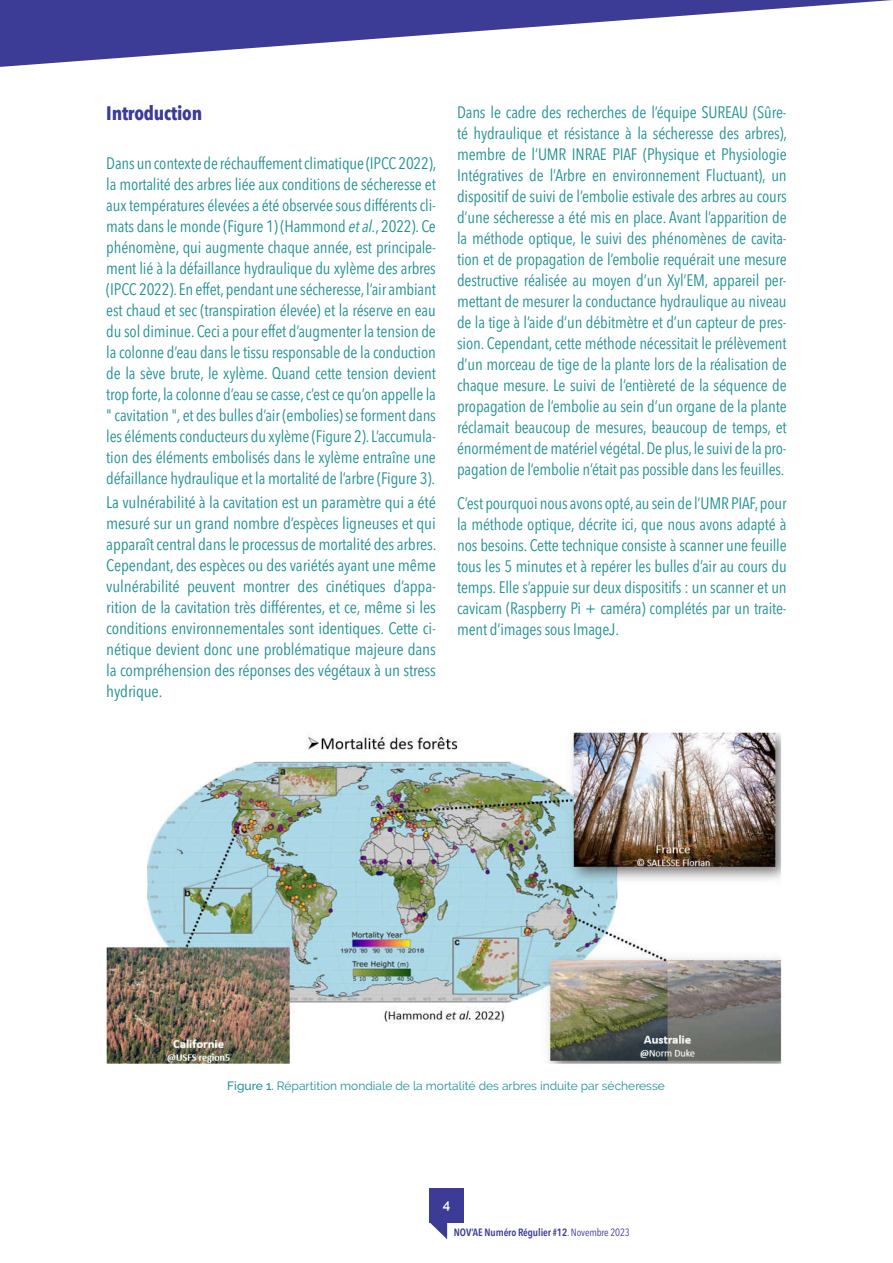
<style>
.page{position:relative;width:893px;height:1263px;background:#fff}
.page>*{position:absolute;margin:0;border:0;box-sizing:border-box;transform-origin:0 0}
.Titre_1{font:700 19.5px "Avenir Next Condensed";letter-spacing:-.01em;color:#3c3b96}
.Texte_courant{font:condensed 16.5px/21px "Avenir Next LT Pro";letter-spacing:-.01em;color:#219091;text-align:justify}
.t1{font:600 13.5px "Raleway";color:#fff}
.Legende_sarcelle{font:12px "Raleway";color:#219091}
.t2{font:600 condensed 10.5px "Avenir Next LT Pro";letter-spacing:-.01em;color:#3c3b96}
.s1{font-style:italic}
.s2{font-weight:500}
.s3{font-weight:400}
</style>
<div class="page">
<svg style="left:429px;top:1222px;width:18px;height:17px"></svg>
<div style="left:429px;top:1188px;width:34px;height:34px;background:#3c3b96"></div>
<svg style="left:0;top:0;width:892px;height:67px"></svg>
<img style="left:106px;top:732px;width:676px;height:332px">
<p class="Titre_1" style="left:106px;top:101px;width:97px">Introduction</p>
<p class="Texte_courant" style="left:106px;top:153px;width:331px">Dans un contexte de réchauffement climatique (IPCC 2022), la mortalité des arbres liée aux conditions de sécheresse et aux températures élevées a été observée sous différents cli&shy;mats dans le monde (Figure 1) (Hammond <span class="s1">et al.</span>, 2022). Ce phénomène, qui augmente chaque année, est principale&shy;ment lié à la défaillance hydraulique du xylème des arbres (IPCC 2022). En effet, pendant une sécheresse, l’air ambiant est chaud et sec (transpiration élevée) et la réserve en eau du sol diminue. Ceci a pour effet d’augmenter la tension de la colonne d’eau dans le tissu responsable de la conduction de la sève brute, le xylème. Quand cette tension devient trop forte, la colonne d’eau se casse, c’est ce qu’on appelle la " cavitation ", et des bulles d’air (embolies) se forment dans les éléments conducteurs du xylème (Figure 2). L’accumula&shy;tion des éléments embolisés dans le xylème entraîne une défaillance hydraulique et la mortalité de l’arbre (Figure 3).</p>
<p class="Texte_courant" style="left:106px;top:491px;width:332px">La vulnérabilité à la cavitation est un paramètre qui a été mesuré sur un grand nombre d’espèces ligneuses et qui apparaît central dans le processus de mortalité des arbres.<br>Cependant, des espèces ou des variétés ayant une même vulnérabilité peuvent montrer des cinétiques d’appa&shy;rition de la cavitation très différentes, et ce, même si les conditions environnementales sont identiques. Cette ci&shy;nétique devient donc une problématique majeure dans la compréhension des réponses des végétaux à un stress hydrique.</p>
<p class="Texte_courant" style="left:457px;top:102px;width:332px">Dans le cadre des recherches de l’équipe SUREAU (Sûre&shy;té hydraulique et résistance à la sécheresse des arbres), membre de l’UMR INRAE PIAF (Physique et Physiologie Intégratives de l’Arbre en environnement Fluctuant), un dispositif de suivi de l’embolie estivale des arbres au cours d’une sécheresse a été mis en place. Avant l’apparition de la méthode optique, le suivi des phénomènes de cavita&shy;tion et de propagation de l’embolie requérait une mesure destructive réalisée au moyen d’un Xyl’EM, appareil per&shy;mettant de mesurer la conductance hydraulique au niveau de la tige à l’aide d’un débitmètre et d’un capteur de pres&shy;sion. Cependant, cette méthode nécessitait le prélèvement d’un morceau de tige de la plante lors de la réalisation de chaque mesure. Le suivi de l’entièreté de la séquence de propagation de l’embolie au sein d’un organe de la plante réclamait beaucoup de mesures, beaucoup de temps, et énormément de matériel végétal. De plus, le suivi de la pro&shy;pagation de l’embolie n’était pas possible dans les feuilles.</p>
<p class="Texte_courant" style="left:457px;top:493px;width:331px">C’est pourquoi nous avons opté, au sein de l’UMR PIAF, pour la méthode optique, décrite ici, que nous avons adapté à nos besoins. Cette technique consiste à scanner une feuille tous les 5 minutes et à repérer les bulles d’air au cours du temps. Elle s’appuie sur deux dispositifs : un scanner et un cavicam (Raspberry Pi + caméra) complétés par un traite&shy;ment d’images sous ImageJ.</p>
<p class="Legende_sarcelle" style="left:227px;top:1078px;width:439px"><span class="s2">Figure 1.</span> Répartition mondiale de la mortalité des arbres induite par sécheresse</p>
<p class="t1" style="left:443px;top:1197px;width:9px">4</p>
<p class="t2" style="left:454px;top:1226px;width:177px">NOV’AE Numéro Régulier #12<span class="s3">. Novembre 2023</span></p>
</div>
